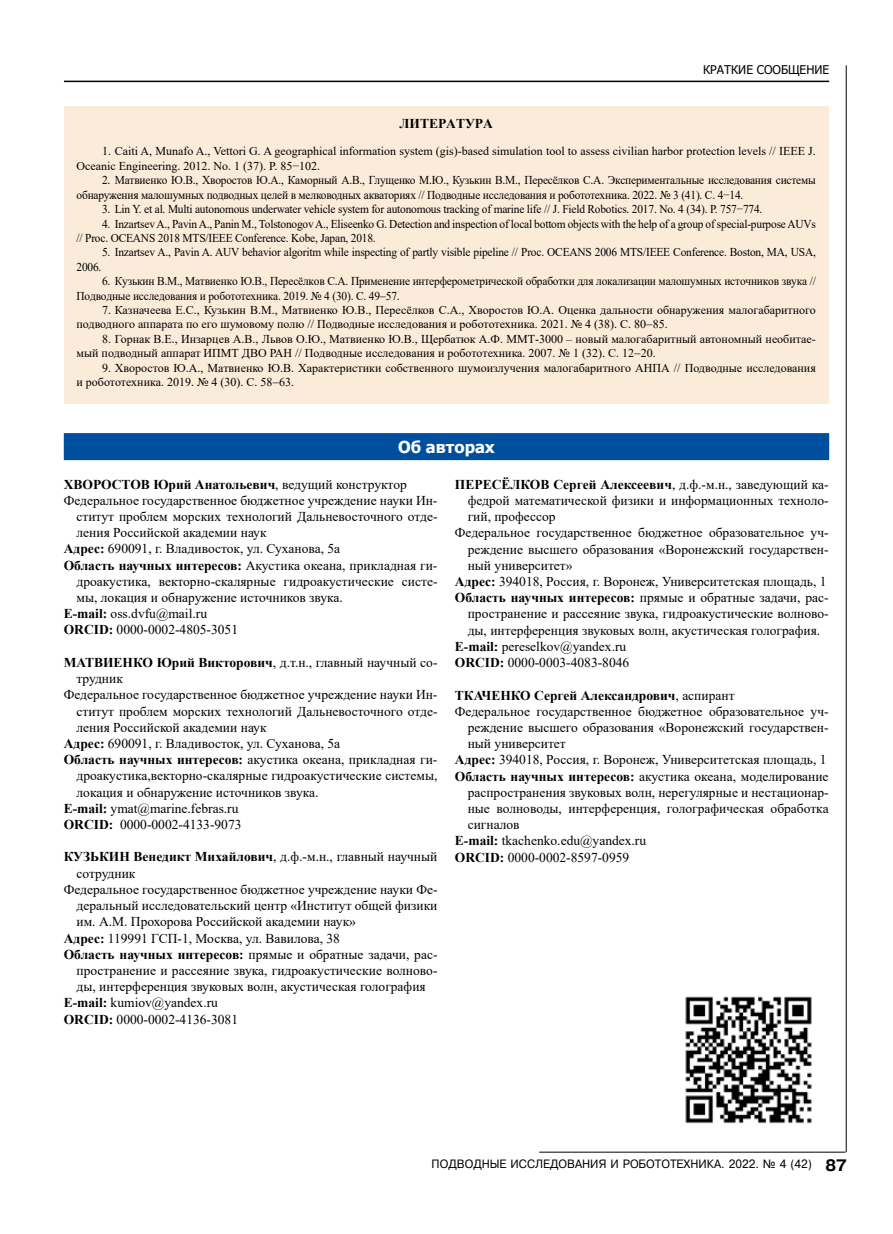
<style>
.page{position:relative;width:893px;height:1234px;background:#fff}
.page>*{position:absolute;margin:0;border:0;box-sizing:border-box;transform-origin:0 0}
.t1{font:700 16.5px "Tahoma";color:#fff}
.t2{font:13.5px "Times New Roman";color:#000}
.t3{font:700 13.5px "Times New Roman";color:#000}
.t4{font:12px/14.4px "Times New Roman";letter-spacing:-.015em;color:#000;scale:.95 1}
.t5{font:12px/14.4px "Times New Roman";letter-spacing:-.015em;color:#000}
.t6{font:12px "Pragmatica Cyrillic";color:#000;scale:.95 1}
.t7{font:12px "Tahoma";color:#000}
.s1{font-weight:400}
.s2{font-weight:700}
.s3{font-family:"Pragmatica CTT";font-weight:700;font-size:16.5px}
</style>
<div class="page">
<hr style="left:846px;top:65px;width:1px;height:1086px;background:#000">
<hr style="left:539px;top:1151px;width:306px;height:1px;background:#000">
<hr style="left:64px;top:81px;width:765px;height:1px;background:#000">
<div style="left:64px;top:106px;width:765px;height:298px;background:#fbebd9"></div>
<img style="left:685px;top:996px;width:127px;height:128px">
<div style="left:64px;top:433px;width:765px;height:27px;background:#004f9f"></div>
<p class="t7" style="left:703px;top:62px;width:128px">КРАТКИЕ СООБЩЕНИЕ</p>
<p class="t3" style="left:399px;top:114px;width:95px">ЛИТЕРАТУРА</p>
<p class="t5" style="left:77px;top:144px;width:741px;text-indent:26px">1. Caiti A, Munafo A., Vettori G. A geographical information system (gis)-based simulation tool to assess civilian harbor protection levels // IEEE J.<br>Oceanic Engineering. 2012. No. 1 (37). P. 85−102.</p>
<p class="t4" style="left:77px;top:173px;width:780px;text-indent:26px">2. Матвиенко Ю.В., Хворостов Ю.А., Каморный А.В., Глущенко М.Ю., Кузькин В.М., Пересёлков С.А. Экспериментальные исследования системы обнаружения малошумных подводных целей в мелководных акваториях // Подводные исследования и робототехника. 2022. № 3 (41). С. 4−14.</p>
<p class="t4" style="left:102px;top:201px;width:697px">3. Lin Y. et al. Multi autonomous underwater vehicle system for autonomous tracking of marine life // J. Field Robotics. 2017. No. 4 (34). P. 757−774.</p>
<p class="t4" style="left:77px;top:216px;width:780px;text-indent:26px">4. Inzartsev A., Pavin A., Panin M., Tolstonogov A., Eliseenko G. Detection and inspection of local bottom objects with the help of a group of special-purpose AUVs // Proc. OCEANS 2018 MTS/IEEE Conference. Kobe, Japan, 2018.</p>
<p class="t4" style="left:102px;top:245px;width:753px">5. Inzartsev A., Pavin A. AUV behavior algoritm while inspecting of partly visible pipeline // Proc. OCEANS 2006 MTS/IEEE Conference. Boston, MA, USA,</p>
<p class="t4" style="left:77px;top:259px;width:28px">2006.</p>
<p class="t4" style="left:77px;top:273px;width:780px;text-indent:26px">6. Кузькин В.М., Матвиенко Ю.В., Пересёлков С.А. Применение интерферометрической обработки для локализации малошумных источников звука //<br>Подводные исследования и робототехника. 2019. № 4 (30). С. 49−57.</p>
<p class="t5" style="left:77px;top:302px;width:741px;text-indent:26px">7. Казначеева Е.С., Кузькин В.М., Матвиенко Ю.В., Пересёлков С.А., Хворостов Ю.А. Оценка дальности обнаружения малогабаритного подводного аппарата по его шумовому полю // Подводные исследования и робототехника. 2021. № 4 (38). С. 80−85.</p>
<p class="t5" style="left:77px;top:331px;width:741px;text-indent:26px">8. Горнак В.Е., Инзарцев А.В., Львов О.Ю., Матвиенко Ю.В., Щербатюк А.Ф. ММТ-3000 – новый малогабаритный автономный необитае&shy;мый подводный аппарат ИПМТ ДВО РАН // Подводные исследования и робототехника. 2007. № 1 (32). С. 12−20.</p>
<p class="t5" style="left:77px;top:360px;width:741px;text-indent:26px">9. Хворостов Ю.А., Матвиенко Ю.В. Характеристики собственного шумоизлучения малогабаритного АНПА // Подводные исследования и робототехника. 2019. № 4 (30). С. 58−63.</p>
<p class="t1" style="left:398px;top:435px;width:98px">Об авторах</p>
<p class="t3" style="left:64px;top:474px;width:345px">ХВОРОСТОВ Юрий Анатольевич<span class="s1">, ведущий конструктор</span></p>
<p class="t2" style="left:64px;top:490px;width:375px">Федеральное государственное бюджетное учреждение науки Ин-</p>
<p class="t2" style="left:77px;top:507px;width:362px">ститут проблем морских технологий Дальневосточного отде-</p>
<p class="t2" style="left:77px;top:523px;width:192px">ления Российской академии наук</p>
<p class="t2" style="left:64px;top:539px;width:278px"><span class="s2">Адрес:</span> 690091, г. Владивосток, ул. Суханова, 5а</p>
<p class="t2" style="left:64px;top:555px;width:375px"><span class="s2">Область научных интересов:</span> Акустика океана, прикладная ги-</p>
<p class="t2" style="left:77px;top:571px;width:362px">дроакустика, векторно-скалярные гидроакустические систе-</p>
<p class="t2" style="left:77px;top:588px;width:268px">мы, локация и обнаружение источников звука.</p>
<p class="t2" style="left:64px;top:604px;width:145px"><span class="s2">E-mail:</span> oss.dvfu@mail.ru</p>
<p class="t2" style="left:64px;top:620px;width:176px"><span class="s2">ORCID:</span> 0000-0002-4805-3051</p>
<p class="t2" style="left:64px;top:652px;width:375px"><span class="s2">МАТВИЕНКО Юрий Викторович</span>, д.т.н., главный научный со-</p>
<p class="t2" style="left:77px;top:669px;width:48px">трудник</p>
<p class="t2" style="left:64px;top:685px;width:375px">Федеральное государственное бюджетное учреждение науки Ин-</p>
<p class="t2" style="left:77px;top:701px;width:362px">ститут проблем морских технологий Дальневосточного отде-</p>
<p class="t2" style="left:77px;top:717px;width:192px">ления Российской академии наук</p>
<p class="t2" style="left:64px;top:733px;width:278px"><span class="s2">Адрес:</span> 690091, г. Владивосток, ул. Суханова, 5а</p>
<p class="t2" style="left:64px;top:750px;width:375px"><span class="s2">Область научных интересов:</span> акустика океана, прикладная ги-</p>
<p class="t2" style="left:77px;top:766px;width:362px">дроакустика,векторно-скалярные гидроакустические системы,</p>
<p class="t2" style="left:77px;top:782px;width:244px">локация и обнаружение источников звука.</p>
<p class="t2" style="left:64px;top:798px;width:176px"><span class="s2">E-mail:</span> ymat@marine.febras.ru</p>
<p class="t2" style="left:64px;top:814px;width:179px"><span class="s2">ORCID:</span> 0000-0002-4133-9073</p>
<p class="t3" style="left:64px;top:847px;width:375px">КУЗЬКИН Венедикт Михайлович<span class="s1">, д.ф.-м.н., главный научный</span></p>
<p class="t2" style="left:77px;top:863px;width:60px">сотрудник</p>
<p class="t2" style="left:64px;top:879px;width:375px">Федеральное государственное бюджетное учреждение науки Фе-</p>
<p class="t2" style="left:77px;top:895px;width:362px">деральный исследовательский центр «Институт общей физики</p>
<p class="t2" style="left:77px;top:912px;width:281px">им. А.М. Прохорова Российской академии наук»</p>
<p class="t2" style="left:64px;top:928px;width:278px"><span class="s2">Адрес:</span> 119991 ГСП-1, Москва, ул. Вавилова, 38</p>
<p class="t2" style="left:64px;top:944px;width:375px"><span class="s2">Область научных интересов:</span> прямые и обратные задачи, рас-</p>
<p class="t2" style="left:77px;top:960px;width:362px">пространение и рассеяние звука, гидроакустические волново-</p>
<p class="t2" style="left:77px;top:976px;width:351px">ды, интерференция звуковых волн, акустическая голография</p>
<p class="t2" style="left:64px;top:993px;width:156px"><span class="s2">E-mail:</span> kumiov@yandex.ru</p>
<p class="t2" style="left:64px;top:1009px;width:176px"><span class="s2">ORCID:</span> 0000-0002-4136-3081</p>
<p class="t3" style="left:455px;top:474px;width:375px">ПЕРЕСЁЛКОВ Сергей Алексеевич<span class="s1">, д.ф.-м.н., заведующий ка-</span></p>
<p class="t2" style="left:468px;top:491px;width:362px">федрой математической физики и информационных техноло-</p>
<p class="t2" style="left:468px;top:507px;width:90px">гий, профессор</p>
<p class="t2" style="left:455px;top:523px;width:375px">Федеральное государственное бюджетное образовательное уч-</p>
<p class="t2" style="left:468px;top:539px;width:362px">реждение высшего образования «Воронежский государствен-</p>
<p class="t2" style="left:468px;top:555px;width:106px">ный университет»</p>
<p class="t2" style="left:455px;top:572px;width:373px"><span class="s2">Адрес:</span> 394018, Россия, г. Воронеж, Университетская площадь, 1</p>
<p class="t2" style="left:455px;top:588px;width:375px"><span class="s2">Область научных интересов:</span> прямые и обратные задачи, рас-</p>
<p class="t2" style="left:468px;top:604px;width:362px">пространение и рассеяние звука, гидроакустические волново-</p>
<p class="t2" style="left:468px;top:620px;width:354px">ды, интерференция звуковых волн, акустическая голография.</p>
<p class="t2" style="left:455px;top:636px;width:173px"><span class="s2">E-mail:</span> pereselkov@yandex.ru</p>
<p class="t2" style="left:455px;top:653px;width:176px"><span class="s2">ORCID:</span> 0000-0003-4083-8046</p>
<p class="t3" style="left:455px;top:685px;width:281px">ТКАЧЕНКО Сергей Александрович<span class="s1">, аспирант</span></p>
<p class="t2" style="left:455px;top:701px;width:375px">Федеральное государственное бюджетное образовательное уч-</p>
<p class="t2" style="left:468px;top:717px;width:362px">реждение высшего образования «Воронежский государствен-</p>
<p class="t2" style="left:468px;top:734px;width:100px">ный университет</p>
<p class="t2" style="left:455px;top:750px;width:373px"><span class="s2">Адрес:</span> 394018, Россия, г. Воронеж, Университетская площадь, 1</p>
<p class="t2" style="left:455px;top:766px;width:375px"><span class="s2">Область научных интересов:</span> акустика океана, моделирование</p>
<p class="t2" style="left:468px;top:782px;width:362px">распространения звуковых волн, нерегулярные и нестационар-</p>
<p class="t2" style="left:468px;top:798px;width:362px">ные волноводы, интерференция, голографическая обработка</p>
<p class="t2" style="left:468px;top:815px;width:53px">сигналов</p>
<p class="t2" style="left:455px;top:831px;width:193px"><span class="s2">E-mail:</span> tkachenko.edu@yandex.ru</p>
<p class="t2" style="left:455px;top:847px;width:176px"><span class="s2">ORCID:</span> 0000-0002-8597-0959</p>
<p class="t6" style="left:432px;top:1157px;width:439px">ПОДВОДНЫЕ ИССЛЕДОВАНИЯ И РОБОТОТЕХНИКА. 2022. ¹ 4 (42) <span class="s3">87</span></p>
</div>
